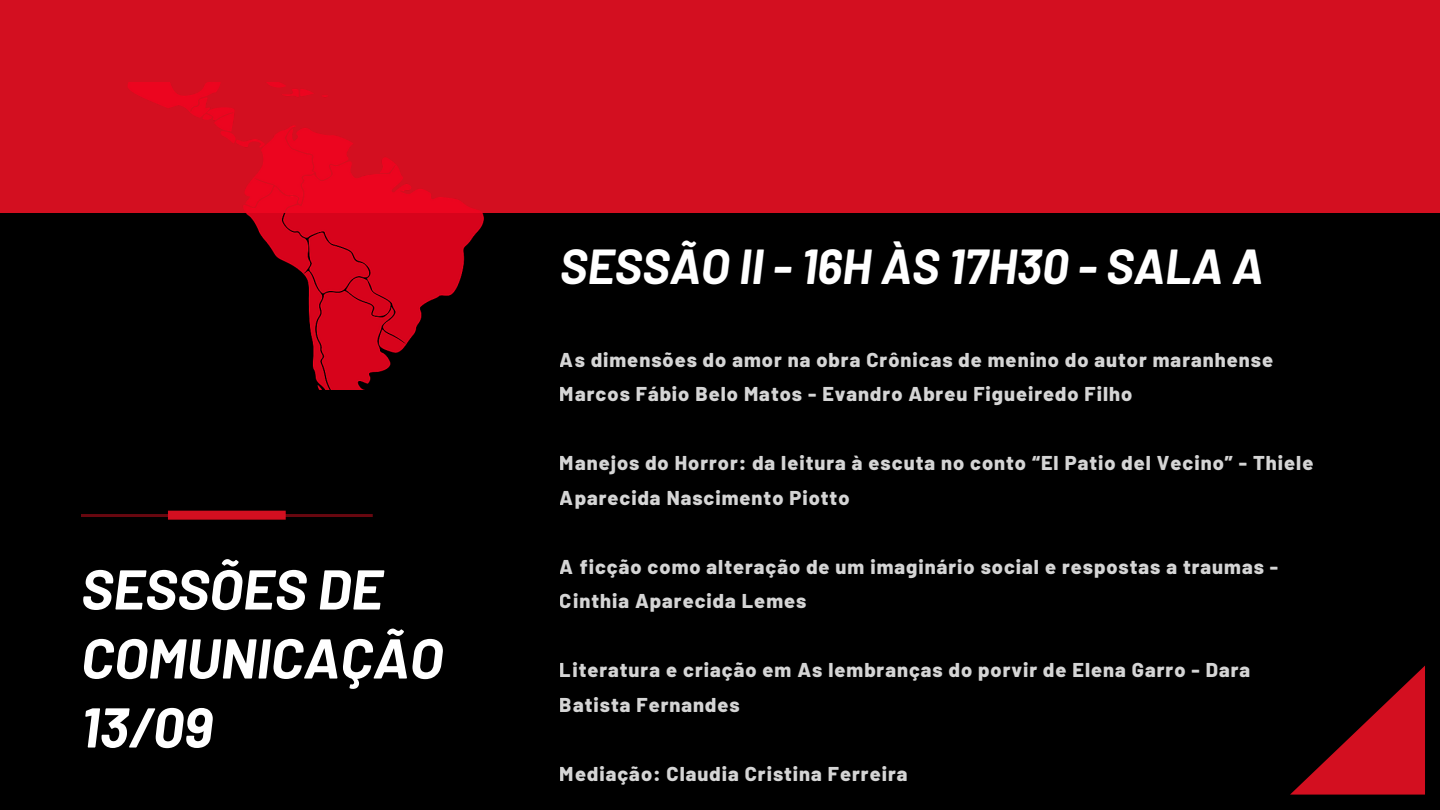
<style>
.page{position:relative;width:1440px;height:810px;background:#000}
.page>*{position:absolute;margin:0;border:0;box-sizing:border-box;transform-origin:0 0}
.t1{font:italic 700 56px/69px "Barlow";color:#fff}
.t2{font:italic 700 48px "Barlow";color:#fff}
.t3{font:800 20px/34.5px "Barlow";letter-spacing:.05em;color:#fff}
</style>
<div class="page">
<div style="left:0;top:0;width:1440px;height:212px;background:#d30f20"></div>
<hr style="left:81px;top:514px;width:292px;height:3px;background:#d30f20">
<div style="left:168px;top:511px;width:118px;height:9px;background:#d30f20"></div>
<svg style="left:1290px;top:666px;width:135px;height:129px"></svg>
<img style="left:80px;top:82px;width:412px;height:308px">
<h1 class="t1" style="left:81px;top:553px;width:364px">SESSÕES DE<br>COMUNICAÇÃO<br>13/09</h1>
<h2 class="t2" style="left:560px;top:236px;width:705px">SESSÃO II - 16H ÀS 17H30 - SALA A</h2>
<p class="t3" style="left:560px;top:342px;width:715px">As dimensões do amor na obra Crônicas de menino do autor maranhense<br>Marcos Fábio Belo Matos - Evandro Abreu Figueiredo Filho</p>
<p class="t3" style="left:560px;top:445px;width:755px">Manejos do Horror: da leitura à escuta no conto “El Patio del Vecino” - Thiele<br>Aparecida Nascimento Piotto</p>
<p class="t3" style="left:560px;top:549px;width:720px">A ficção como alteração de um imaginário social e respostas a traumas -<br>Cinthia Aparecida Lemes</p>
<p class="t3" style="left:560px;top:652px;width:692px">Literatura e criação em As lembranças do porvir de Elena Garro - Dara<br>Batista Fernandes</p>
<p class="t3" style="left:560px;top:756px;width:349px">Mediação: Claudia Cristina Ferreira</p>
</div>
